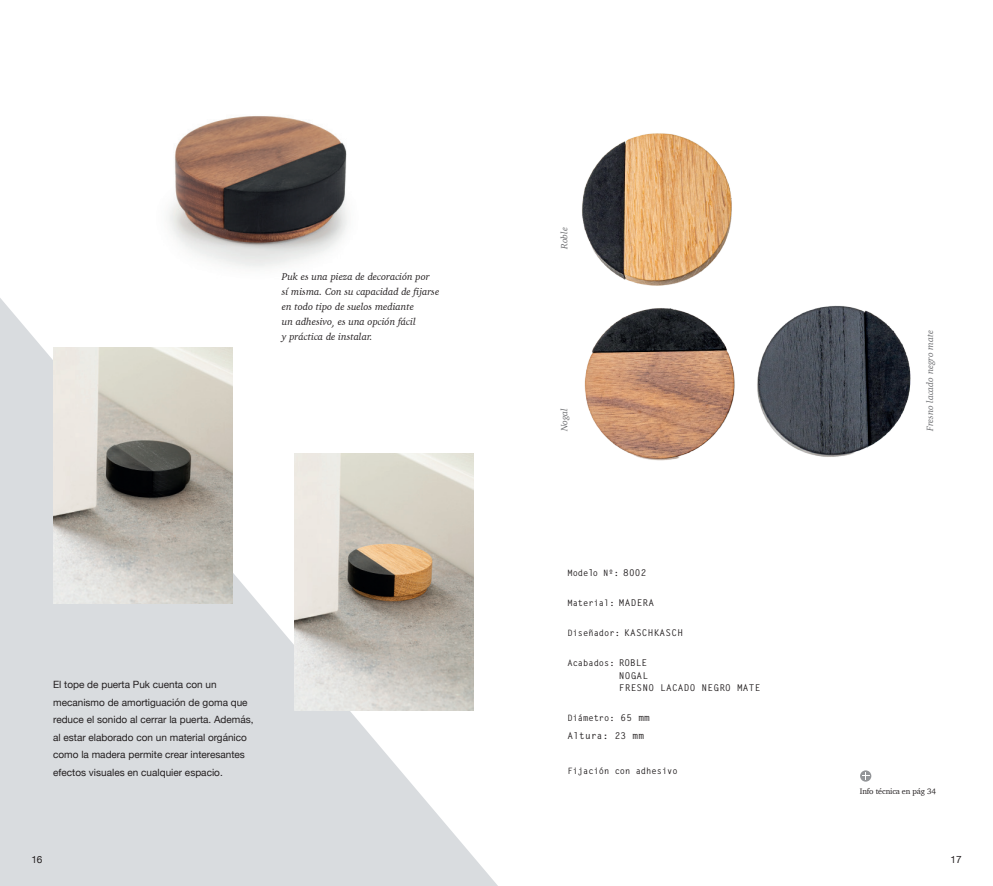
<style>
.page{position:relative;width:993px;height:886px;background:#fff}
.page>*{position:absolute;margin:0;border:0;box-sizing:border-box;transform-origin:0 0}
.t1{font:10px/17.5px "Helvetica Neue";color:#231f20}
.t2{font:italic 10px/15px "Charter";color:#231f20}
.t3{font:700 9.38px/12.5px "Letter Gothic Std";letter-spacing:.03em;color:#231f20}
.t4{font:italic 9.38px "Charter";color:#6c6d70}
.t5{font:700 8.75px "Letter Gothic Std";color:#231f20}
.t6{font:8.12px "Charter";letter-spacing:-.015em;color:#231f20}
.s1{font-size:9.38px}
</style>
<div class="page">
<svg style="left:0;top:298px;width:498px;height:588px;fill:#d9dcdf"></svg>
<img style="left:169px;top:116px;width:179px;height:152px">
<img style="left:294px;top:454px;width:179px;height:256px">
<img style="left:53px;top:347px;width:179px;height:257px">
<img style="left:582px;top:133px;width:329px;height:328px">
<svg style="left:859px;top:770px;width:12px;height:12px"></svg>
<svg style="left:861px;top:772px;width:8px;height:7px"></svg>
<p class="t2" style="left:282px;top:269px;width:159px">Puk es una pieza de decoración por<br>sí misma. Con su capacidad de fijarse en todo tipo de suelos mediante<br>un adhesivo, es una opción fácil<br>y práctica de instalar.</p>
<p class="t1" style="left:53px;top:676px;width:202px">El tope de puerta Puk cuenta con un mecanismo de amortiguación de goma que reduce el sonido al cerrar la puerta. Además, al estar elaborado con un material orgánico como la madera permite crear interesantes efectos visuales en cualquier espacio.</p>
<p class="t4" style="left:556px;top:249px;width:23px;rotate:-90deg">Roble</p>
<p class="t4" style="left:556px;top:431px;width:25px;rotate:-90deg">Nogal</p>
<p class="t5" style="left:567px;top:568px;width:81px">Mode<span class="s1">l</span>o Nº: <span class="s1">8002</span></p>
<p class="t5" style="left:567px;top:598px;width:88px">Material: <span class="s1">MADERA</span></p>
<p class="t5" style="left:567px;top:628px;width:117px">Diseñador: <span class="s1">KASCHKASCH</span></p>
<p class="t5" style="left:567px;top:658px;width:81px">Acabados: <span class="s1">ROBLE</span></p>
<p class="t3" style="left:618px;top:669px;width:143px">NOGAL<br>FRESNO LACADO NEGRO MATE</p>
<p class="t5" style="left:567px;top:713px;width:84px">Diámetro: <span class="s1">65 mm</span></p>
<p class="t3" style="left:567px;top:729px;width:78px">Altura: 23 mm</p>
<p class="t5" style="left:567px;top:765px;width:112px">Fijación con adhesivo</p>
<p class="t4" style="left:921px;top:431px;width:103px;rotate:-90deg">Fresno lacado negro mate</p>
<p class="t6" style="left:859px;top:784px;width:78px">Info técnica en pág 34</p>
<p class="t1" style="left:31px;top:851px;width:13px">16</p>
<p class="t1" style="left:950px;top:851px;width:13px">17</p>
</div>
